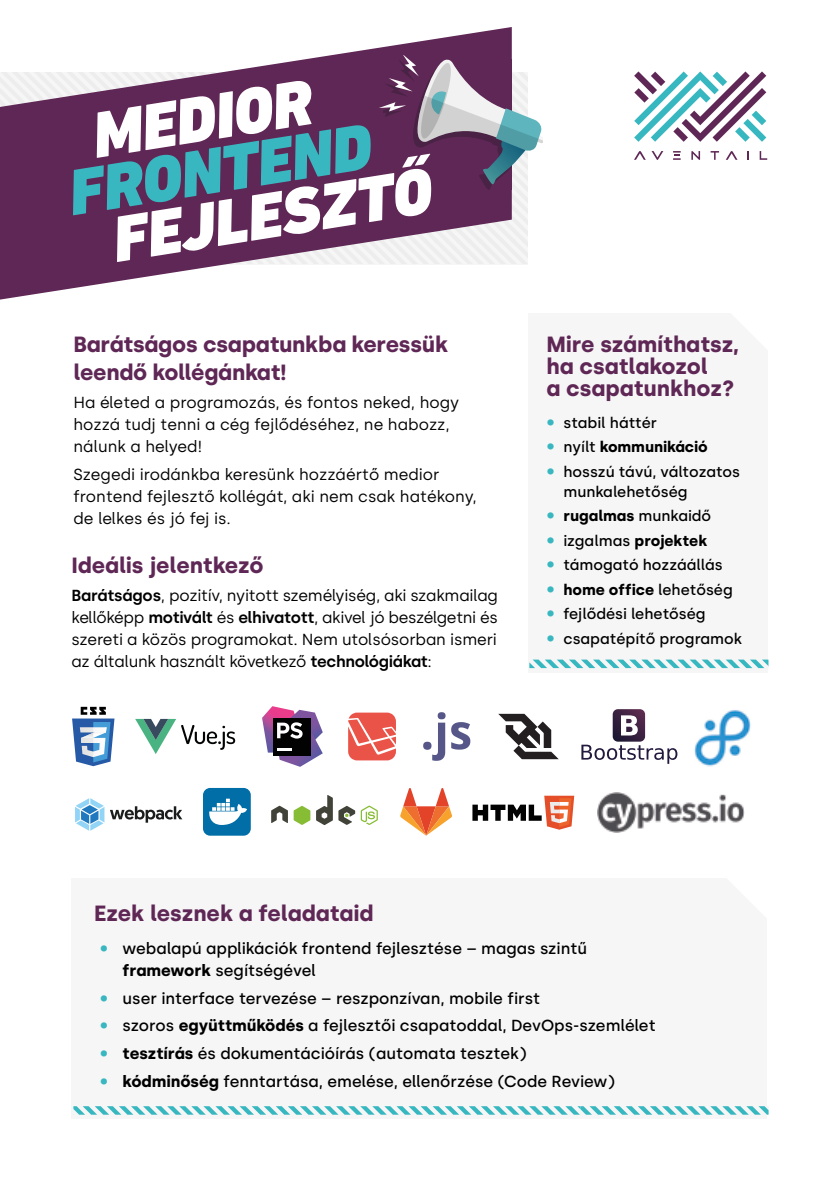
<style>
.page{position:relative;width:840px;height:1191px;background:#fff}
.page>*{position:absolute;margin:0;border:0;box-sizing:border-box;transform-origin:0 0}
.t1{font:italic 900 65.8px "DIN Next CYR";color:#fff}
.t2{font:italic 900 65.8px "DIN Next CYR";color:#39b7c0}
.t3{font:700 22px/22px "Silka";letter-spacing:-.01em;color:#5f2755}
.t4{font:16px/22px "Silka";color:#000}
.t5{font:500 16px/22px "Silka";color:#000}
.t6{font:500 15px/20px "Silka";color:#000}
.t7{font:700 15px "Silka";color:#000}
.s1{font-weight:600}
.s2{font-weight:900;font-size:18px;color:#39b7c0}
.s3{font-weight:500}
.s4{font-weight:700}
</style>
<div class="page">
<svg style="left:0;top:27px;width:511px;height:272px"></svg>
<div style="left:71px;top:878px;width:695px;height:241px;background:#f6f6f6"></div>
<div style="left:527px;top:313px;width:240px;height:359px;background:#f6f6f6"></div>
<img style="left:677px;top:710px;width:74px;height:57px">
<svg style="left:72px;top:707px;width:42px;height:59px"></svg>
<div style="left:203px;top:788px;width:48px;height:47px;background:#016ea7;border-radius:7px"></div>
<svg style="left:209px;top:798px;width:38px;height:27px"></svg>
<svg style="left:400px;top:788px;width:52px;height:47px"></svg>
<svg style="left:423px;top:712px;width:47px;height:49px"></svg>
<svg style="left:110px;top:806px;width:72px;height:16px"></svg>
<svg style="left:75px;top:798px;width:29px;height:32px"></svg>
<svg style="left:348px;top:712px;width:48px;height:48px;background:#ed736a"></svg>
<svg style="left:271px;top:795px;width:106px;height:30px"></svg>
<svg style="left:262px;top:706px;width:60px;height:61px"></svg>
<svg style="left:135px;top:719px;width:100px;height:35px"></svg>
<svg style="left:498px;top:714px;width:60px;height:45px"></svg>
<svg style="left:472px;top:795px;width:102px;height:34px"></svg>
<svg style="left:581px;top:709px;width:96px;height:55px"></svg>
<img style="left:597px;top:793px;width:147px;height:39px">
<svg style="left:634px;top:71px;width:131px;height:71px"></svg>
<svg style="left:651px;top:151px;width:12px;height:9px"></svg>
<svg style="left:691px;top:151px;width:8px;height:9px"></svg>
<svg style="left:710px;top:151px;width:8px;height:9px"></svg>
<svg style="left:759px;top:151px;width:7px;height:9px"></svg>
<svg style="left:634px;top:151px;width:11px;height:9px"></svg>
<svg style="left:673px;top:151px;width:7px;height:9px"></svg>
<svg style="left:725px;top:151px;width:12px;height:9px"></svg>
<svg style="left:529px;top:659px;width:239px;height:9px"></svg>
<svg style="left:73px;top:1106px;width:695px;height:8px"></svg>
<svg style="left:0;top:56px;width:542px;height:208px;background:#7d5477"></svg>
<h1 class="t1" style="left:86px;top:97px;width:223px;rotate:-9deg">MEDIOR</h1>
<h1 class="t2" style="left:63px;top:155px;width:307px;rotate:-9deg">FRONTEND</h1>
<h1 class="t1" style="left:107px;top:201px;width:324px;rotate:-9deg">FEJLESZTŐ</h1>
<h2 class="t3" style="left:73px;top:330px;width:376px;line-height:28px">Barátságos csapatunkba keressük leendő kollégánkat!</h2>
<p class="t4" style="left:73px;top:391px;width:387px">Ha életed a programozás, és fontos neked, hogy hozzá tudj tenni a cég fejlődéséhez, ne habozz, nálunk a helyed!</p>
<p class="t4" style="left:73px;top:463px;width:405px">Szegedi irodánkba keresünk hozzáértő medior frontend fejlesztő kollégát, aki nem csak hatékony, de lelkes és jó fej is.</p>
<h2 class="t3" style="left:71px;top:554px;width:193px">Ideális jelentkező</h2>
<p class="t4" style="left:71px;top:584px;width:428px;text-align:justify"><span class="s1">Barátságos</span>, pozitív, nyitott személyiség, aki szakmailag kellőképp <span class="s1">motivált</span> és <span class="s1">elhivatott</span>, akivel jó beszélgetni és szereti a közös programokat. Nem utolsósorban ismeri az általunk használt következő <span class="s1">technológiákat</span>:</p>
<h2 class="t3" style="left:546px;top:333px;width:194px">Mire számíthatsz, ha csatlakozol<br>a csapatunkhoz?</h2>
<p class="t6" style="left:546px;top:412px;width:112px"><span class="s2">•</span> stabil háttér</p>
<p class="t7" style="left:546px;top:438px;width:163px"><span class="s2">•</span> <span class="s3">nyílt</span> kommunikáció</p>
<p class="t6" style="left:563px;top:461px;width:178px;text-indent:-17px"><span class="s2">•</span> hosszú távú, változatos munkalehetőség</p>
<p class="t7" style="left:546px;top:507px;width:166px"><span class="s2">•</span> rugalmas <span class="s3">munkaidő</span></p>
<p class="t7" style="left:546px;top:531px;width:162px"><span class="s2">•</span> <span class="s3">izgalmas</span> projektek</p>
<p class="t6" style="left:546px;top:555px;width:178px"><span class="s2">•</span> támogató hozzáállás</p>
<p class="t7" style="left:546px;top:580px;width:188px"><span class="s2">•</span> home office <span class="s3">lehetőség</span></p>
<p class="t6" style="left:546px;top:604px;width:161px"><span class="s2">•</span> fejlődési lehetőség</p>
<p class="t6" style="left:546px;top:628px;width:197px"><span class="s2">•</span> csapatépítő programok</p>
<h2 class="t3" style="left:94px;top:901px;width:280px">Ezek lesznek a feladataid</h2>
<p class="t5" style="left:122px;top:937px;width:465px;text-indent:-23px"><span class="s2">•</span> webalapú applikációk frontend fejlesztése – magas szintű <span class="s4">framework</span> segítségével</p>
<p class="t5" style="left:100px;top:987px;width:441px"><span class="s2">•</span> user interface tervezése – reszponzívan, mobile first</p>
<p class="t5" style="left:100px;top:1014px;width:557px"><span class="s2">•</span> szoros <span class="s4">együttműködés</span> a fejlesztői csapatoddal, DevOps-szemlélet</p>
<p class="t5" style="left:100px;top:1042px;width:428px"><span class="s2">•</span> <span class="s4">tesztírás</span> és dokumentációírás (automata tesztek)</p>
<p class="t5" style="left:100px;top:1070px;width:516px"><span class="s2">•</span> <span class="s4">kódminőség</span> fenntartása, emelése, ellenőrzése (Code Review)</p>
</div>
